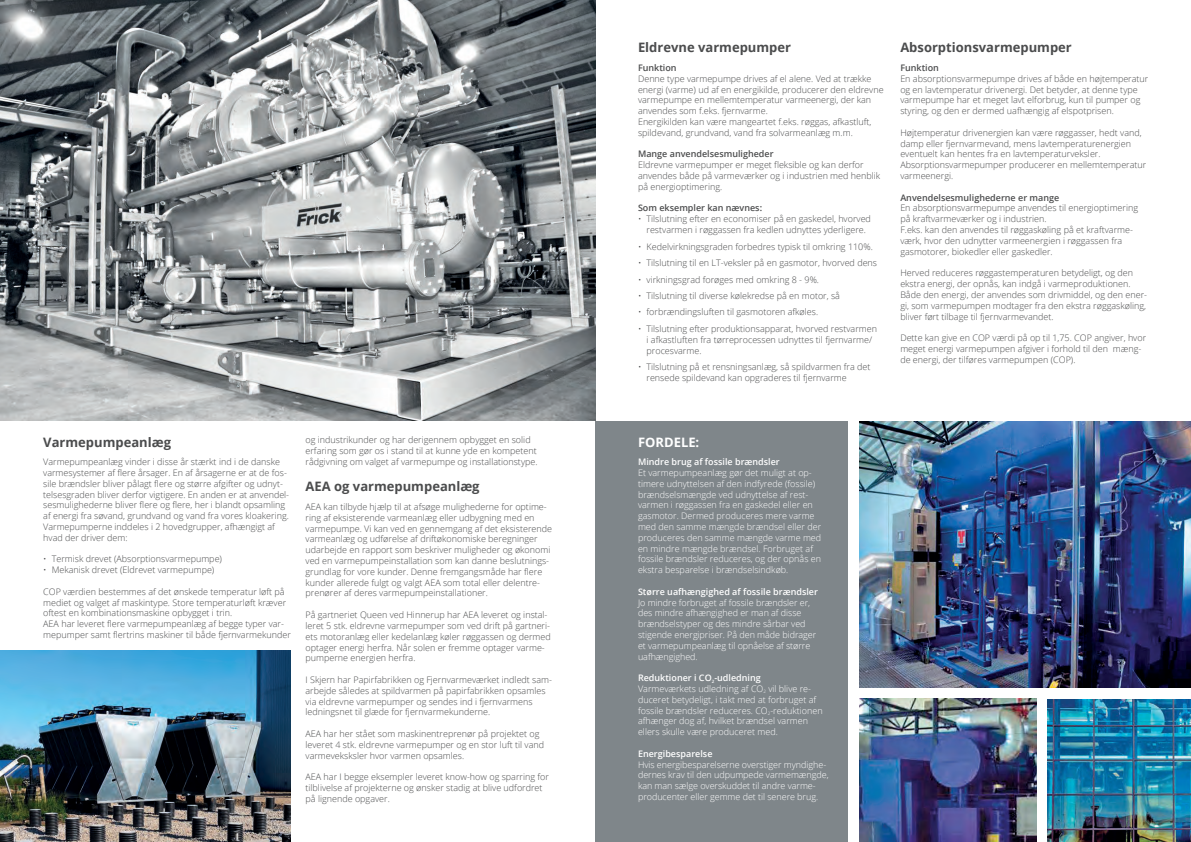
<style>
.page{position:relative;width:1191px;height:842px;background:#fff}
.page>*{position:absolute;margin:0;border:0;box-sizing:border-box;transform-origin:0 0}
.t1{font:700 13px "Open Sans";color:#4b4c4d}
.t2{font:700 13px "Open Sans";color:#fff}
.t3{font:300 9px/10.8px "Open Sans";color:#4b4c4d}
.t4{font:300 9px/10.8px "Open Sans";color:#fff}
.t5{font:600 9px "Open Sans";color:#4b4c4d}
.t6{font:600 9px "Open Sans";color:#fff}
.s1{font-weight:600}
</style>
<div class="page">
<img style="left:0;top:651px;width:290px;height:191px">
<div style="left:595px;top:421px;width:253px;height:421px;background:#7f868a"></div>
<img style="left:859px;top:421px;width:332px;height:266px">
<img style="left:859px;top:699px;width:177px;height:143px">
<img style="left:1047px;top:699px;width:144px;height:143px">
<img style="left:0;top:0;width:595px;height:421px">
<h1 class="t1" style="left:43px;top:433px;width:129px">Varmepumpeanlæg</h1>
<p class="t3" style="left:43px;top:456px;width:247px">Varmepumpeanlæg vinder i disse år stærkt ind i de danske varmesystemer af flere årsager. En af årsagerne er at de fos&shy;sile brændsler bliver pålagt flere og større afgifter og udnyt&shy;telsesgraden bliver derfor vigtigere. En anden er at anvendel&shy;sesmulighederne bliver flere og flere, her i blandt opsamling af energi fra søvand, grundvand og vand fra vores kloakering.<br>Varmepumperne inddeles i 2 hovedgrupper, afhængigt af hvad der driver dem:</p>
<p class="t3" style="left:43px;top:553px;width:180px">• Termisk drevet (Absorptionsvarmepumpe)</p>
<p class="t3" style="left:43px;top:564px;width:173px">• Mekanisk drevet (Eldrevet varmepumpe)</p>
<p class="t3" style="left:43px;top:586px;width:249px">COP værdien bestemmes af det ønskede temperatur løft på mediet og valget af maskintype. Store temperaturløft kræver oftest en kombinationsmaskine opbygget i trin.<br>AEA har leveret flere varmepumpeanlæg af begge typer var&shy;mepumper samt flertrins maskiner til både fjernvarmekunder</p>
<p class="t3" style="left:305px;top:435px;width:233px">og industrikunder og har derigennem opbygget en solid erfaring som gør os i stand til at kunne yde en kompetent rådgivning om valget af varmepumpe og installationstype.</p>
<h1 class="t1" style="left:305px;top:478px;width:176px">AEA og varmepumpeanlæg</h1>
<p class="t3" style="left:305px;top:501px;width:248px">AEA kan tilbyde hjælp til at afsøge mulighederne for optime&shy;ring af eksisterende varmeanlæg eller udbygning med en varmepumpe. Vi kan ved en gennemgang af det eksisterende varmeanlæg og udførelse af driftøkonomiske beregninger udarbejde en rapport som beskriver muligheder og økonomi ved en varmepumpeinstallation som kan danne beslutnings&shy;grundlag for vore kunder. Denne fremgangsmåde har flere kunder allerede fulgt og valgt AEA som total eller delentre&shy;prenører af deres varmepumpeinstallationer.</p>
<p class="t3" style="left:305px;top:609px;width:247px">På gartneriet Queen ved Hinnerup har AEA leveret og instal&shy;leret 5 stk. eldrevne varmepumper som ved drift på gartneri&shy;ets motoranlæg eller kedelanlæg køler røggassen og dermed optager energi herfra. Når solen er fremme optager varme&shy;pumperne energien herfra.</p>
<p class="t3" style="left:305px;top:674px;width:248px">I Skjern har Papirfabrikken og Fjernvarmeværket indledt sam&shy;arbejde således at spildvarmen på papirfabrikken opsamles via eldrevne varmepumper og sendes ind i fjernvarmens ledningsnet til glæde for fjernvarmekunderne.</p>
<p class="t3" style="left:305px;top:728px;width:240px">AEA har her stået som maskinentreprenør på projektet og leveret 4 stk. eldrevne varmepumper og en stor luft til vand varmeveksksler hvor varmen opsamles.</p>
<p class="t3" style="left:305px;top:771px;width:245px">AEA har I begge eksempler leveret know-how og sparring for tilblivelse af projekterne og ønsker stadig at blive udfordret på lignende opgaver.</p>
<h1 class="t1" style="left:638px;top:39px;width:155px">Eldrevne varmepumper</h1>
<p class="t5" style="left:638px;top:62px;width:40px">Funktion</p>
<p class="t3" style="left:638px;top:73px;width:247px">Denne type varmepumpe drives af el alene. Ved at trække energi (varme) ud af en energikilde, producerer den eldrevne varmepumpe en mellemtemperatur varmeenergi, der kan anvendes som f.eks. fjernvarme.<br>Energikilden kan være mangeartet f.eks. røggas, afkastluft, spildevand, grundvand, vand fra solvarmeanlæg m.m.</p>
<p class="t5" style="left:638px;top:148px;width:137px">Mange anvendelsesmuligheder</p>
<p class="t3" style="left:638px;top:159px;width:244px">Eldrevne varmepumper er meget fleksible og kan derfor anvendes både på varmeværker og i industrien med henblik på energioptimering.</p>
<p class="t5" style="left:638px;top:202px;width:126px">Som eksempler kan nævnes:</p>
<p class="t3" style="left:638px;top:213px;width:234px;text-align:center">• Tilslutning efter en economiser på en gaskedel, hvorved restvarmen i røggassen fra kedlen udnyttes yderligere.</p>
<p class="t3" style="left:638px;top:241px;width:236px">• Kedelvirkningsgraden forbedres typisk til omkring 110%.</p>
<p class="t3" style="left:638px;top:257px;width:241px">• Tilslutning til en LT-veksler på en gasmotor, hvorved dens</p>
<p class="t3" style="left:638px;top:274px;width:182px">• virkningsgrad forøges med omkring 8 - 9%.</p>
<p class="t3" style="left:638px;top:290px;width:203px">• Tilslutning til diverse kølekredse på en motor, så</p>
<p class="t3" style="left:638px;top:307px;width:182px">• forbrændingsluften til gasmotoren afkøles.</p>
<p class="t3" style="left:646px;top:323px;width:232px;text-indent:-9px">• Tilslutning efter produktionsapparat, hvorved restvarmen i afkastluften fra tørreprocessen udnyttes til fjernvarme/ procesvarme.</p>
<p class="t3" style="left:646px;top:361px;width:225px;text-indent:-9px">• Tilslutning på et rensningsanlæg, så spildvarmen fra det rensede spildevand kan opgraderes til fjernvarme</p>
<h1 class="t1" style="left:900px;top:39px;width:173px">Absorptionsvarmepumper</h1>
<p class="t5" style="left:900px;top:62px;width:40px">Funktion</p>
<p class="t3" style="left:900px;top:73px;width:250px">En absorptionsvarmepumpe drives af både en højtemperatur og en lavtemperatur drivenergi. Det betyder, at denne type varmepumpe har et meget lavt elforbrug, kun til pumper og styring, og den er dermed uafhængig af elspotprisen.</p>
<p class="t3" style="left:900px;top:127px;width:247px">Højtemperatur drivenergien kan være røggasser, hedt vand, damp eller fjernvarmevand, mens lavtemperaturenergien eventuelt kan hentes fra en lavtemperaturveksler.<br>Absorptionsvarmepumper producerer en mellemtemperatur varmeenergi.</p>
<p class="t5" style="left:900px;top:191px;width:160px">Anvendelsesmulighederne er mange</p>
<p class="t3" style="left:900px;top:203px;width:239px">En absorptionsvarmepumpe anvendes til energioptimering på kraftvarmeværker og i industrien.<br>F.eks. kan den anvendes til røggaskøling på et kraftvarme&shy;værk, hvor den udnytter varmeenergien i røggassen fra gasmotorer, biokedler eller gaskedler.</p>
<p class="t3" style="left:900px;top:267px;width:248px">Herved reduceres røggastemperaturen betydeligt, og den ekstra energi, der opnås, kan indgå i varmeproduktionen.<br>Både den energi, der anvendes som drivmiddel, og den ener&shy;gi, som varmepumpen modtager fra den ekstra røggaskøling, bliver ført tilbage til fjernvarmevandet.</p>
<p class="t3" style="left:900px;top:332px;width:247px">Dette kan give en COP værdi på op til 1,75. COP angiver, hvor meget energi varmepumpen afgiver i forhold til den mæng&shy;de energi, der tilføres varmepumpen (COP).</p>
<h1 class="t2" style="left:638px;top:433px;width:63px">FORDELE:</h1>
<p class="t6" style="left:638px;top:456px;width:143px">Mindre brug af fossile brændsler</p>
<p class="t4" style="left:638px;top:467px;width:185px">Et varmepumpeanlæg gør det muligt at op&shy;timere udnyttelsen af den indfyrede (fossile) brændselsmængde ved udnyttelse af rest&shy;varmen i røggassen fra en gaskedel eller en gasmotor. Dermed produceres mere varme med den samme mængde brændsel eller der produceres den samme mængde varme med en mindre mængde brændsel. Forbruget af fossile brændsler reduceres, og der opnås en ekstra besparelse i brændselsindkøb.</p>
<p class="t6" style="left:638px;top:585px;width:181px">Større uafhængighed af fossile brændsler</p>
<p class="t4" style="left:638px;top:597px;width:180px">Jo mindre forbruget af fossile brændsler er, des mindre afhængighed er man af disse brændselstyper og des mindre sårbar ved stigende energipriser. På den måde bidrager et varmepumpeanlæg til opnåelse af større uafhængighed.</p>
<p class="t4" style="left:638px;top:672px;width:186px"><span class="s1">Reduktioner i CO</span><sub>2</sub><span class="s1">-udledning<br></span>Varmeværkets udledning af CO<sub>2</sub> vil blive re&shy;duceret betydeligt, i takt med at forbruget af fossile brændsler reduceres. CO<sub>2</sub>-reduktionen afhænger dog af, hvilket brændsel varmen ellers skulle være produceret med.</p>
<p class="t6" style="left:638px;top:747px;width:76px">Energibesparelse</p>
<p class="t4" style="left:638px;top:759px;width:192px">Hvis energibesparelserne overstiger myndighe&shy;dernes krav til den udpumpede varmemængde, kan man sælge overskuddet til andre varme&shy;producenter eller gemme det til senere brug.</p>
</div>
